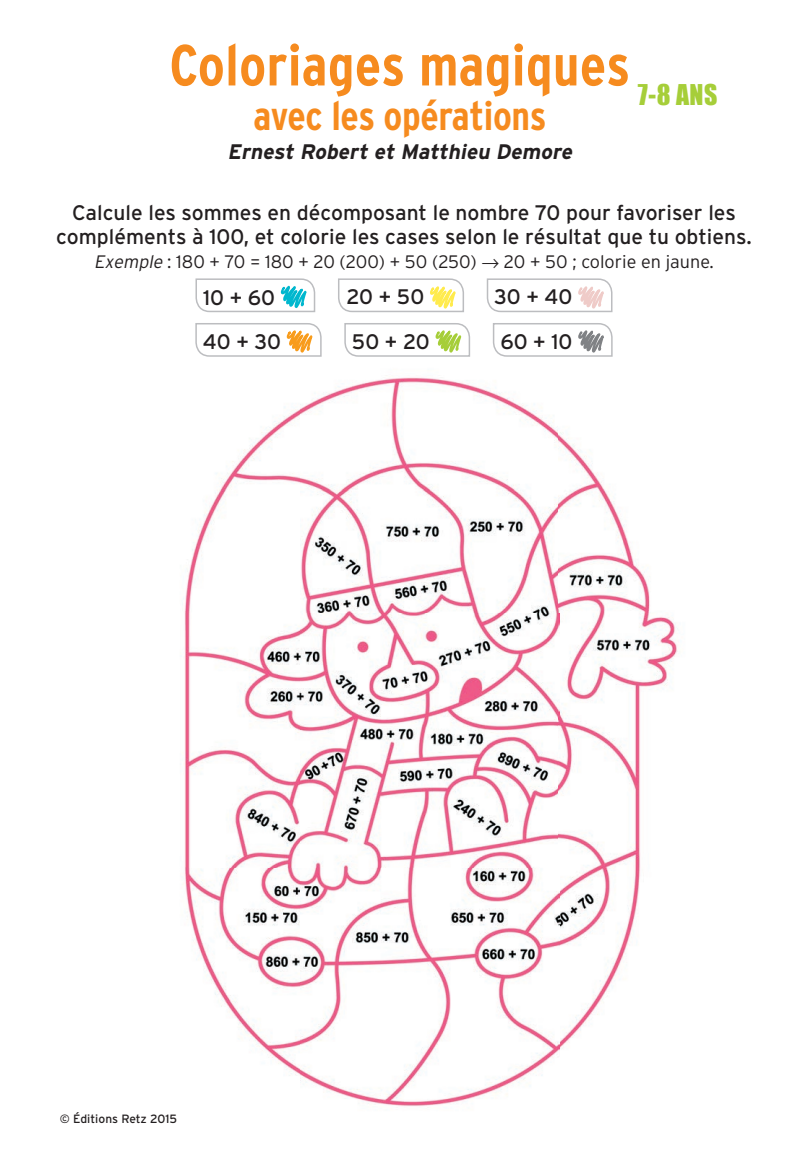
<style>
.page{position:relative;width:808px;height:1149px;background:#fff}
.page>*{position:absolute;margin:0;border:0;box-sizing:border-box;transform-origin:0 0}
.t1{font:700 condensed 57.75px "Interstate";letter-spacing:.005em;color:#f68b1f}
.t2{font:700 condensed 40.35px "Interstate";letter-spacing:-.01em;color:#f68b1f}
.t3{font:26.25px "Impact";color:#a6ce39}
.t4{font:21px/24px "Interstate";color:#231f20;text-align:center}
.t5{font:italic 700 21px "Interstate";color:#231f20}
.t6{font:300 18px "Interstate";color:#231f20}
.t7{font:12px "Interstate";color:#231f20}
.s1{font-style:italic}
</style>
<div class="page">
<img style="left:180px;top:377px;width:498px;height:730px">
<svg style="left:195px;top:278px;width:127px;height:79px"></svg>
<svg style="left:338px;top:278px;width:133px;height:79px"></svg>
<svg style="left:486px;top:278px;width:127px;height:79px"></svg>
<h1 class="t1" style="left:169px;top:33px;width:462px">Coloriages magiques</h1>
<h2 class="t2" style="left:254px;top:93px;width:294px">avec les opérations</h2>
<p class="t5" style="left:227px;top:140px;width:350px">Ernest Robert et Matthieu Demore</p>
<p class="t3" style="left:638px;top:78px;width:81px">7-8 ANS</p>
<p class="t4" style="left:56px;top:200px;width:697px">Calcule les sommes en décomposant le nombre 70 pour favoriser les compléments à 100, et colorie les cases selon le résultat que tu obtiens.</p>
<p class="t6" style="left:94px;top:251px;width:621px"><span class="s1">Exemple</span> : 180 + 70 = 180 + 20 (200) + 50 (250) → 20 + 50 ; colorie en jaune.</p>
<p class="t4" style="left:203px;top:285px;width:74px">10 + 60</p>
<p class="t4" style="left:346px;top:285px;width:79px">20 + 50</p>
<p class="t4" style="left:494px;top:285px;width:80px">30 + 40</p>
<p class="t4" style="left:203px;top:330px;width:80px">40 + 30</p>
<p class="t4" style="left:352px;top:330px;width:79px">50 + 20</p>
<p class="t4" style="left:500px;top:330px;width:74px">60 + 10</p>
<p class="t7" style="left:60px;top:1111px;width:119px">© Éditions Retz 2015</p>
</div>
